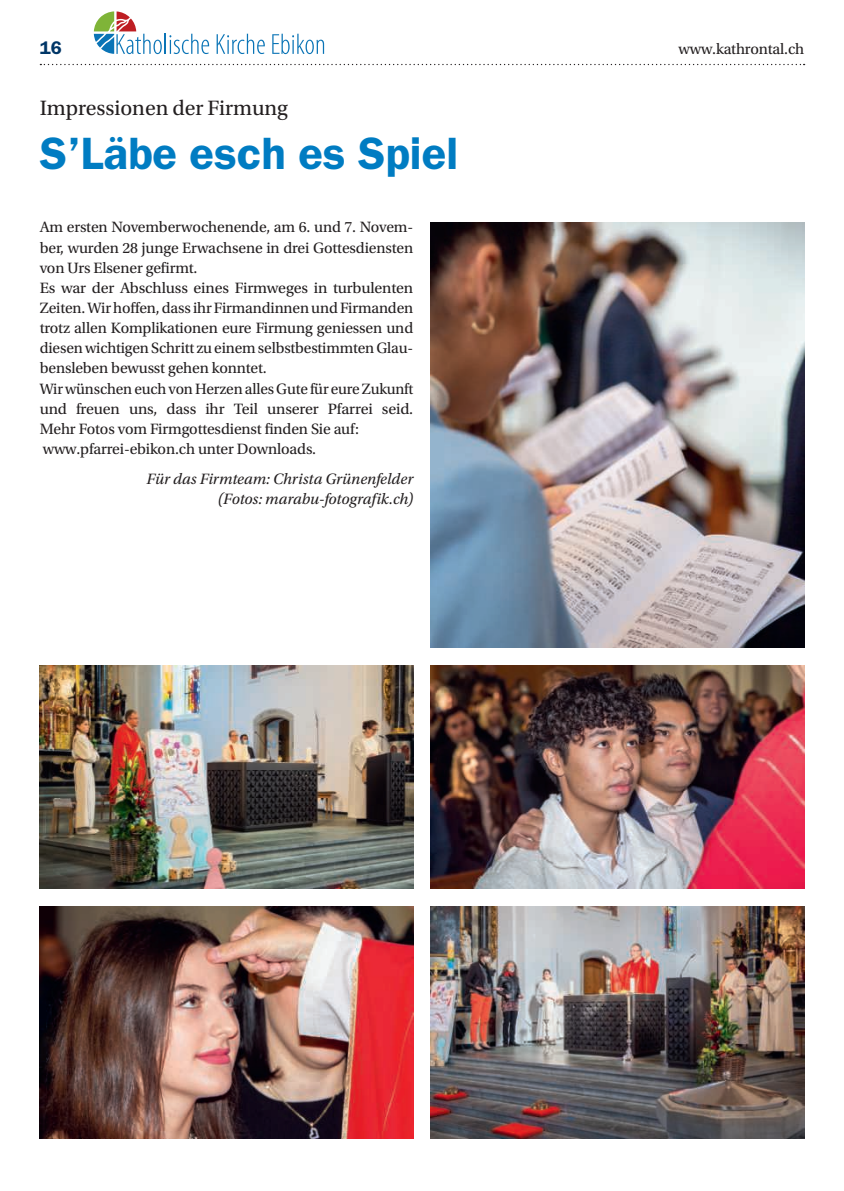
<style>
.page{position:relative;width:844px;height:1191px;background:#fff}
.page>*{position:absolute;margin:0;border:0;box-sizing:border-box;transform-origin:0 0}
.t1{font:600 45.5px "ITC Franklin Gothic Std";color:#007cc2}
.t2{font:21.88px "Utopia Std";color:#231f20}
.t3{font:600 18.38px "ITC Franklin Gothic Std";color:#003667}
.t4{font:15.75px/20.1px "Utopia Std";letter-spacing:-.01em;color:#231f20}
.t5{font:italic 15.75px/20.1px "Utopia Std";color:#231f20;text-align:right}
</style>
<div class="page">
<svg style="left:40px;top:64px;width:764px;height:1px"></svg>
<svg style="left:94px;top:11px;width:115px;height:43px"></svg>
<svg style="left:216px;top:34px;width:49px;height:20px"></svg>
<svg style="left:272px;top:34px;width:52px;height:20px"></svg>
<img style="left:430px;top:222px;width:374px;height:426px">
<img style="left:40px;top:907px;width:373px;height:231px">
<img style="left:430px;top:665px;width:374px;height:223px">
<img style="left:430px;top:907px;width:374px;height:231px">
<img style="left:40px;top:665px;width:373px;height:223px">
<p class="t3" style="left:40px;top:37px;width:24px">16</p>
<p class="t4" style="left:678px;top:39px;width:127px">www.kathrontal.ch</p>
<h2 class="t2" style="left:40px;top:96px;width:250px">Impressionen der Firmung</h2>
<h1 class="t1" style="left:40px;top:126px;width:420px">S’Läbe esch es Spiel</h1>
<p class="t4" style="left:40px;top:217px;width:375px">Am ersten Novemberwochenende, am 6. und 7. Novem&shy;ber, wurden 28 junge Erwachsene in drei Gottesdiensten von Urs Elsener gefirmt.<br>Es war der Abschluss eines Firmweges in turbulenten Zeiten. Wir hoffen, dass ihr Firmandinnen und Firmanden trotz allen Komplikationen eure Firmung geniessen und diesen wichtigen Schritt zu einem selbstbestimmten Glau&shy;bensleben bewusst gehen konntet.<br>Wir wünschen euch von Herzen alles Gute für eure Zukunft und freuen uns, dass ihr Teil unserer Pfarrei seid.<br>Mehr Fotos vom Firmgottesdienst finden Sie auf: www.pfarrei-ebikon.ch unter Downloads.</p>
<p class="t5" style="left:146px;top:469px;width:268px">Für das Firmteam: Christa Grünenfelder (Fotos: marabu-fotografik.ch)</p>
</div>
